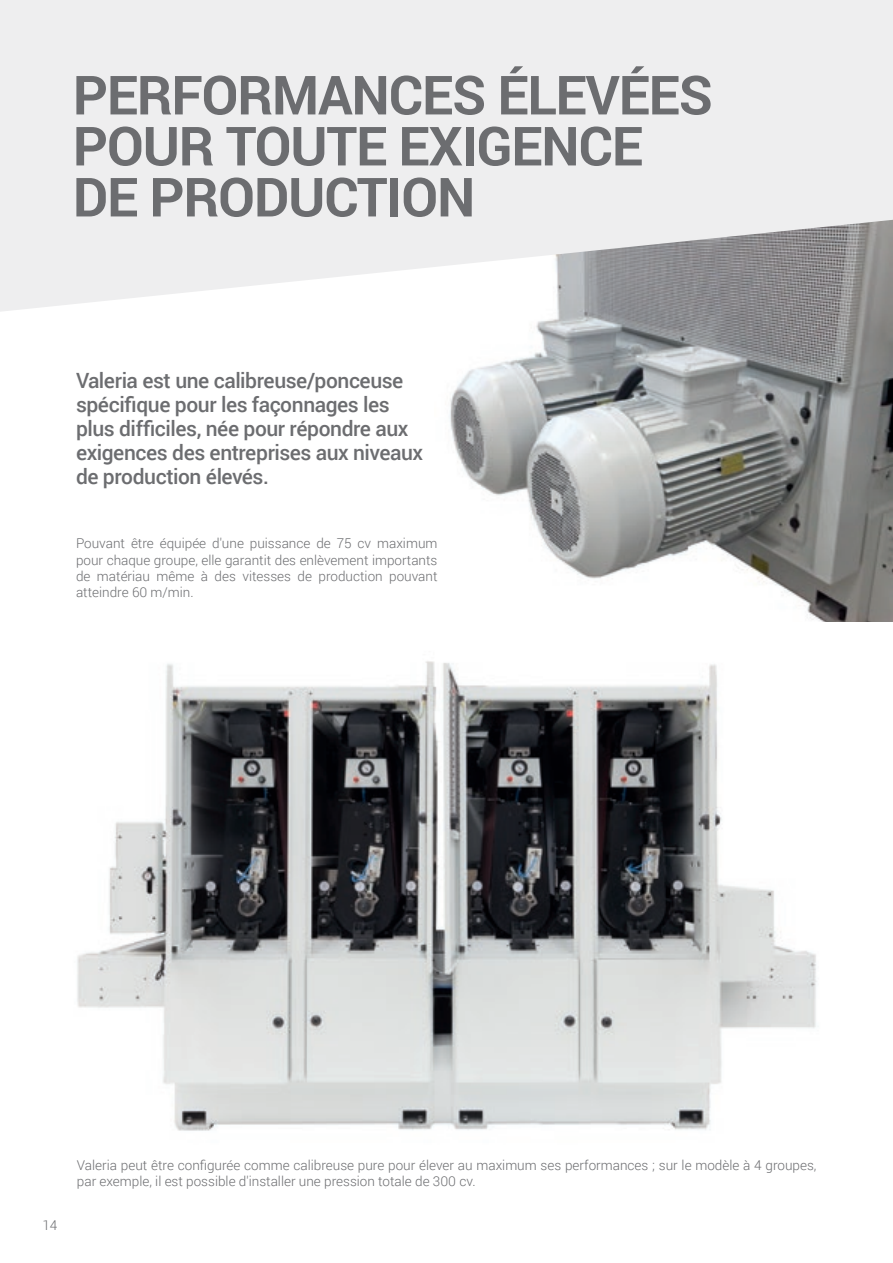
<style>
.page{position:relative;width:893px;height:1263px;background:#fff}
.page>*{position:absolute;margin:0;border:0;box-sizing:border-box;transform-origin:0 0}
._1_TITOLO_GRIGIO{font:700 54px/51px "Roboto";letter-spacing:-.02em;color:#6c6d70}
.t1{font:500 21px/24px "Roboto";letter-spacing:-.02em;color:#6c6d70}
.t2{font:300 13.5px/16.2px "Roboto";color:#6c6d70;text-align:justify}
</style>
<div class="page">
<img style="left:77px;top:661px;width:740px;height:470px">
<img style="left:449px;top:312px;width:444px;height:309px">
<svg style="left:0;top:0;width:893px;height:312px;background:#e6e6e7"></svg>
<p class="_1_TITOLO_GRIGIO" style="left:73px;top:68px;width:641px">PERFORMANCES ÉLEVÉES<br>POUR TOUTE EXIGENCE<br>DE PRODUCTION</p>
<h2 class="t1" style="left:76px;top:368px;width:349px">Valeria est une calibreuse/ponceuse spécifique pour les façonnages les plus difficiles, née pour répondre aux exigences des entreprises aux niveaux de production élevés.</h2>
<p class="t2" style="left:76px;top:535px;width:363px">Pouvant être équipée d'une puissance de 75 cv maximum pour chaque groupe, elle garantit des enlèvement importants de matériau même à des vitesses de production pouvant atteindre 60 m/min.</p>
<p class="t2" style="left:42px;top:1216px;width:16px">14</p>
<p class="t2" style="left:77px;top:1157px;width:741px">Valeria peut être configurée comme calibreuse pure pour élever au maximum ses performances ; sur le modèle à 4 groupes, par exemple, il est possible d'installer une pression totale de 300 cv.</p>
</div>
